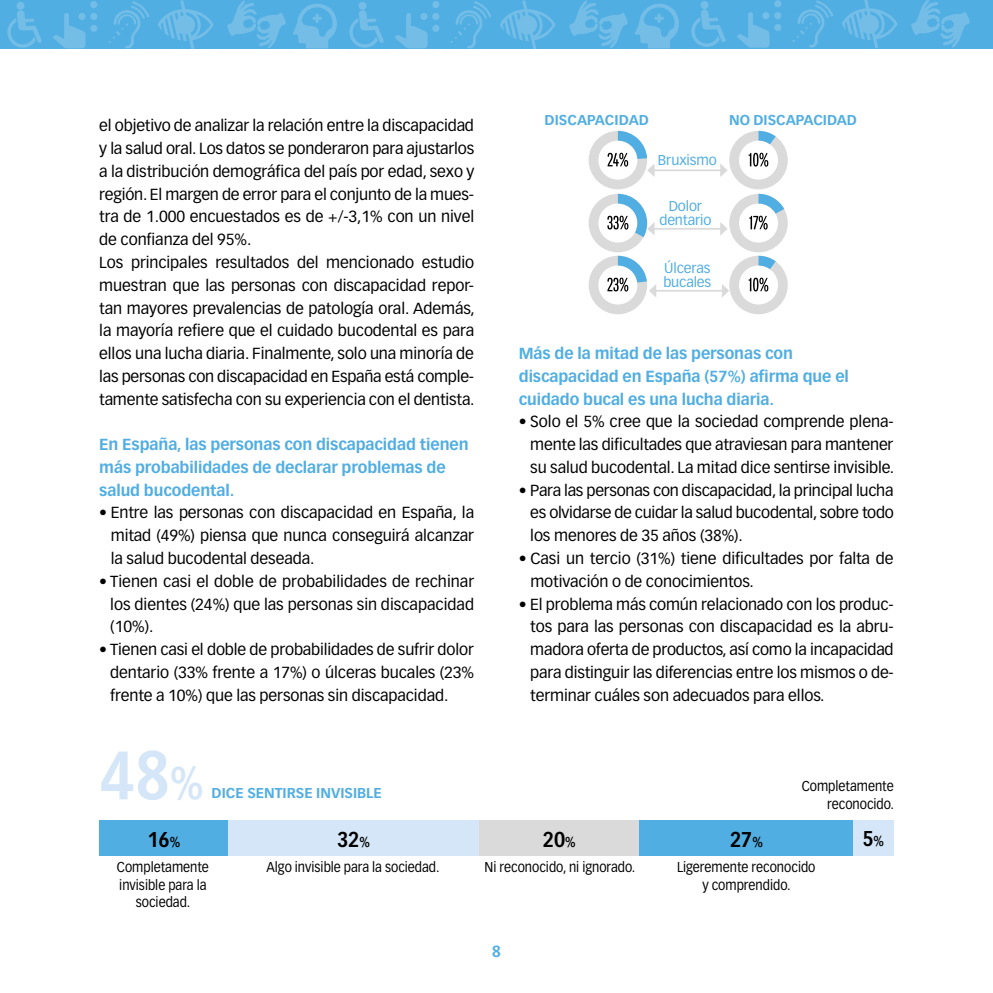
<style>
.page{position:relative;width:993px;height:993px;background:#fff}
.page>*{position:absolute;margin:0;border:0;box-sizing:border-box;transform-origin:0 0}
.Normal_wrd_1{font:700 67.02px "Vectora LT Std";color:#d4e6f7;scale:.9 1}
.Normal_wrd_1-2{font:700 21px "Vectora LT Std";letter-spacing:-.005em;color:#000;scale:.9 1}
.Normal_wrd_1-3{font:15.75px/22.8px "Vectora LT Std";letter-spacing:-.005em;color:#000;text-align:justify}
.Normal_wrd_1-4{font:700 15.75px/22.8px "Vectora LT Std";letter-spacing:-.005em;color:#51aee2}
.Normal_wrd_1-5{font:14px/17.5px "Vectora LT Std";color:#000;text-align:center;scale:.9 1}
.Normal_wrd_1-6{font:700 14px "Vectora LT Std";color:#51aee2}
.Normal_wrd_1-7{font:14px/14px "Vectora LT Std";letter-spacing:-.01em;color:#51aee2;text-align:center}
.s1{font-size:44.62px}
.s2{font-size:14px}
</style>
<div class="page">
<div style="left:0;top:0;width:992px;height:48px;background:#51aee2"></div>
<svg style="left:227px;top:0;width:59px;height:49px"></svg>
<div style="left:16px;top:2px;width:9px;height:8px;background:#73bde7;border-radius:50%"></div>
<svg style="left:7px;top:10px;width:35px;height:38px"></svg>
<svg style="left:293px;top:4px;width:44px;height:44px"></svg>
<svg style="left:108px;top:1px;width:41px;height:48px"></svg>
<svg style="left:158px;top:0;width:55px;height:49px"></svg>
<svg style="left:53px;top:13px;width:33px;height:35px"></svg>
<div style="left:90px;top:25px;width:7px;height:7px;background:#73bde7;border-radius:50%"></div>
<div style="left:78px;top:13px;width:8px;height:7px;background:#73bde7;border-radius:50%"></div>
<div style="left:90px;top:1px;width:7px;height:7px;background:#73bde7;border-radius:50%"></div>
<div style="left:90px;top:13px;width:7px;height:7px;background:#73bde7;border-radius:50%"></div>
<svg style="left:569px;top:1px;width:59px;height:48px"></svg>
<div style="left:358px;top:2px;width:8px;height:8px;background:#73bde7;border-radius:50%"></div>
<svg style="left:349px;top:10px;width:35px;height:38px"></svg>
<svg style="left:635px;top:4px;width:44px;height:44px"></svg>
<svg style="left:450px;top:1px;width:41px;height:48px"></svg>
<svg style="left:499px;top:0;width:56px;height:49px"></svg>
<svg style="left:395px;top:13px;width:32px;height:35px"></svg>
<div style="left:432px;top:25px;width:7px;height:7px;background:#73bde7;border-radius:50%"></div>
<div style="left:420px;top:13px;width:7px;height:7px;background:#73bde7;border-radius:50%"></div>
<div style="left:432px;top:1px;width:7px;height:7px;background:#73bde7;border-radius:50%"></div>
<div style="left:432px;top:13px;width:7px;height:7px;background:#73bde7;border-radius:50%"></div>
<svg style="left:910px;top:0;width:59px;height:49px"></svg>
<div style="left:700px;top:1px;width:8px;height:8px;background:#73bde7;border-radius:50%"></div>
<svg style="left:691px;top:9px;width:34px;height:38px"></svg>
<svg style="left:793px;top:0;width:40px;height:48px"></svg>
<svg style="left:842px;top:0;width:55px;height:48px"></svg>
<svg style="left:737px;top:12px;width:32px;height:36px"></svg>
<div style="left:774px;top:24px;width:7px;height:7px;background:#73bde7;border-radius:50%"></div>
<div style="left:762px;top:12px;width:7px;height:7px;background:#73bde7;border-radius:50%"></div>
<div style="left:774px;top:0;width:7px;height:7px;background:#73bde7;border-radius:50%"></div>
<div style="left:774px;top:12px;width:7px;height:7px;background:#73bde7;border-radius:50%"></div>
<hr style="left:653px;top:169px;width:67px;height:2px;background:#dadada">
<hr style="left:653px;top:228px;width:67px;height:1px;background:#dadada">
<hr style="left:655px;top:290px;width:67px;height:1px;background:#dadada">
<svg style="left:588px;top:131px;width:68px;height:183px"></svg>
<svg style="left:720px;top:131px;width:67px;height:183px"></svg>
<div style="left:99px;top:819px;width:129px;height:36px;background:#51aee2"></div>
<div style="left:228px;top:819px;width:251px;height:36px;background:#d4e6f7"></div>
<div style="left:479px;top:819px;width:160px;height:36px;background:#dadada"></div>
<div style="left:639px;top:819px;width:215px;height:36px;background:#51aee2"></div>
<div style="left:852px;top:819px;width:41px;height:36px;background:#d4e6f7"></div>
<p class="Normal_wrd_1-3" style="left:99px;top:114px;width:376px">el objetivo de analizar la relación entre la discapacidad y la salud oral. Los datos se ponderaron para ajustarlos a la distribución demográfica del país por edad, sexo y región. El margen de error para el conjunto de la mues&shy;tra de 1.000 encuestados es de +/-3,1% con un nivel de confianza del 95%.</p>
<p class="Normal_wrd_1-3" style="left:99px;top:251px;width:377px">Los principales resultados del mencionado estudio muestran que las personas con discapacidad repor&shy;tan mayores prevalencias de patología oral. Además, la mayoría refiere que el cuidado bucodental es para ellos una lucha diaria. Finalmente, solo una minoría de las personas con discapacidad en España está comple&shy;tamente satisfecha con su experiencia con el dentista.</p>
<p class="Normal_wrd_1-4" style="left:99px;top:433px;width:371px">En España, las personas con discapacidad tienen más probabilidades de declarar problemas de salud bucodental.</p>
<p class="Normal_wrd_1-3" style="left:111px;top:501px;width:365px;text-indent:-11px">• Entre las personas con discapacidad en España, la mitad (49%) piensa que nunca conseguirá alcanzar la salud bucodental deseada.</p>
<p class="Normal_wrd_1-3" style="left:110px;top:569px;width:365px;text-indent:-11px">• Tienen casi el doble de probabilidades de rechinar los dientes (24%) que las personas sin discapacidad (10%).</p>
<p class="Normal_wrd_1-3" style="left:110px;top:638px;width:365px;text-indent:-11px">• Tienen casi el doble de probabilidades de sufrir dolor dentario (33% frente a 17%) o úlceras bucales (23% frente a 10%) que las personas sin discapacidad.</p>
<p class="Normal_wrd_1" style="left:99px;top:734px;width:117px">48<span class="s1">%</span></p>
<p class="Normal_wrd_1-6" style="left:211px;top:784px;width:172px">DICE SENTIRSE INVISIBLE</p>
<p class="Normal_wrd_1-6" style="left:544px;top:112px;width:106px">DISCAPACIDAD</p>
<p class="Normal_wrd_1-6" style="left:729px;top:112px;width:129px">NO DISCAPACIDAD</p>
<p class="Normal_wrd_1-7" style="left:657px;top:153px;width:61px">Bruxismo</p>
<p class="Normal_wrd_1-7" style="left:659px;top:199px;width:53px">Dolor dentario</p>
<p class="Normal_wrd_1-7" style="left:664px;top:261px;width:48px">Úlceras</p>
<p class="Normal_wrd_1-7" style="left:663px;top:275px;width:49px">bucales</p>
<p class="Normal_wrd_1-4" style="left:518px;top:342px;width:331px">Más de la mitad de las personas con discapacidad en España (57%) afirma que el cuidado bucal es una lucha diaria.</p>
<p class="Normal_wrd_1-3" style="left:530px;top:410px;width:365px;text-indent:-11px">• Solo el 5% cree que la sociedad comprende plena&shy;mente las dificultades que atraviesan para mantener su salud bucodental. La mitad dice sentirse invisible.</p>
<p class="Normal_wrd_1-3" style="left:530px;top:478px;width:365px;text-indent:-11px">• Para las personas con discapacidad, la principal lucha es olvidarse de cuidar la salud bucodental, sobre todo los menores de 35 años (38%).</p>
<p class="Normal_wrd_1-3" style="left:530px;top:547px;width:365px;text-indent:-12px">• Casi un tercio (31%) tiene dificultades por falta de motivación o de conocimientos.</p>
<p class="Normal_wrd_1-3" style="left:530px;top:592px;width:365px;text-indent:-11px">• El problema más común relacionado con los produc&shy;tos para las personas con discapacidad es la abru&shy;madora oferta de productos, así como la incapacidad para distinguir las diferencias entre los mismos o de&shy;terminar cuáles son adecuados para ellos.</p>
<p class="Normal_wrd_1-5" style="left:801px;top:777px;width:104px">Completamente</p>
<p class="Normal_wrd_1-5" style="left:826px;top:794px;width:76px">reconocido.</p>
<p class="Normal_wrd_1-2" style="left:147px;top:826px;width:38px">16<span class="s2">%</span></p>
<p class="Normal_wrd_1-2" style="left:337px;top:826px;width:38px">32<span class="s2">%</span></p>
<p class="Normal_wrd_1-2" style="left:542px;top:826px;width:38px">20<span class="s2">%</span></p>
<p class="Normal_wrd_1-2" style="left:729px;top:826px;width:38px">27<span class="s2">%</span></p>
<p class="Normal_wrd_1-2" style="left:862px;top:826px;width:25px">5<span class="s2">%</span></p>
<p class="Normal_wrd_1-5" style="left:117px;top:858px;width:104px">Completamente invisible para la sociedad.</p>
<p class="Normal_wrd_1-5" style="left:266px;top:858px;width:194px">Algo invisible para la sociedad.</p>
<p class="Normal_wrd_1-5" style="left:484px;top:858px;width:169px">Ni reconocido, ni ignorado.</p>
<p class="Normal_wrd_1-5" style="left:676px;top:858px;width:155px">Ligeremente reconocido y comprendido.</p>
<p class="Normal_wrd_1-4" style="left:491px;top:939px;width:11px">8</p>
</div>
